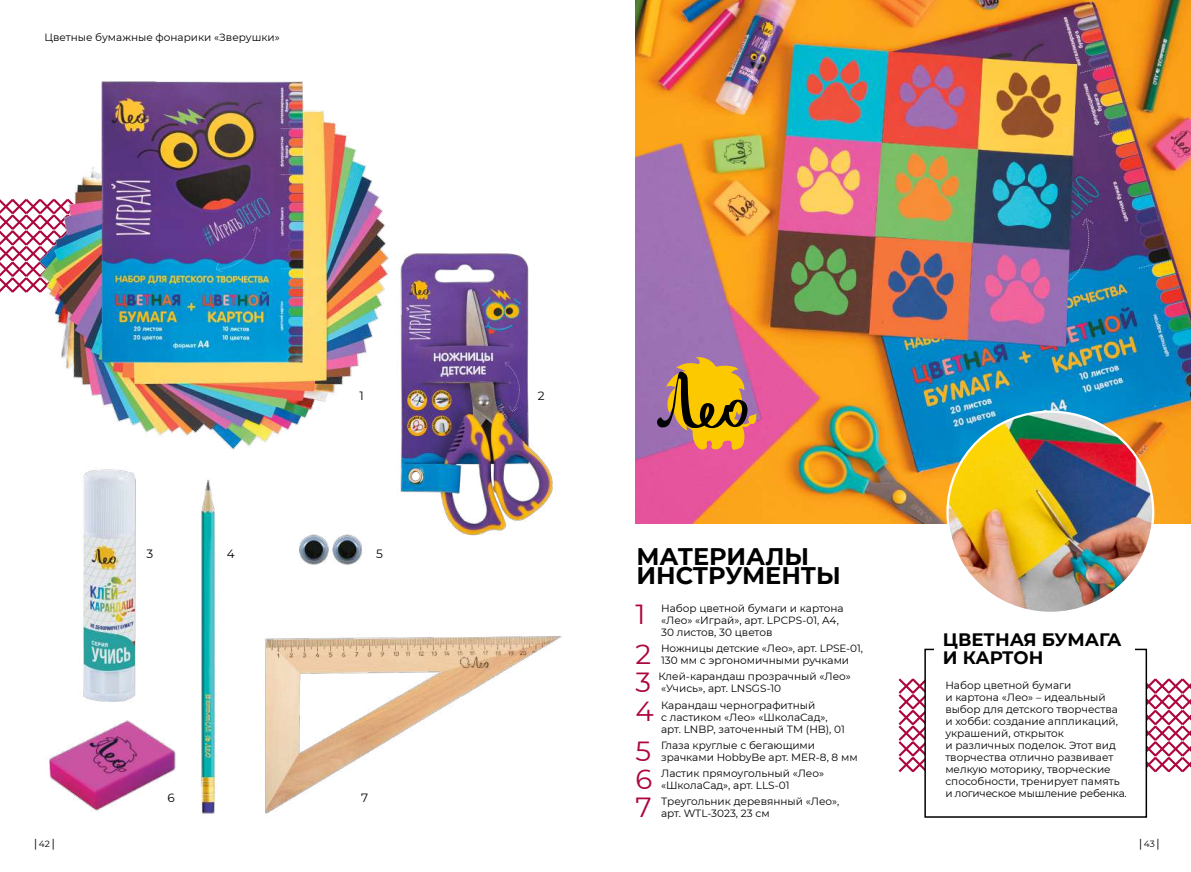
<style>
.page{position:relative;width:1191px;height:872px;background:#fff}
.page>*{position:absolute;margin:0;border:0;box-sizing:border-box;transform-origin:0 0}
.t1{font:27.6px "Montserrat";color:#ac063d}
.t2{font:700 24px/19.5px "Montserrat";color:#000}
.t3{font:700 18px/18px "Montserrat";color:#000}
.t4{font:12px "Montserrat";color:#000}
.t5{font:10.5px/12px "Montserrat";color:#000}
.t6{font:9px "Verdana";color:#000}
.s1{font-family:"Montserrat"}
</style>
<div class="page">
<img style="left:0;top:81px;width:562px;height:733px">
<svg style="left:898px;top:678px;width:293px;height:94px"></svg>
<div style="left:925px;top:649px;width:221px;height:168px;background:#fff"></div>
<div style="left:924px;top:648px;width:223px;height:169px;border:2px solid #000"></div>
<img style="left:635px;top:0;width:556px;height:523px">
<div style="left:934px;top:628px;width:200px;height:50px;background:#fff"></div>
<img style="left:947px;top:411px;width:206px;height:200px">
<svg style="left:657px;top:356px;width:99px;height:94px"></svg>
<p class="t5" style="left:44px;top:30px;width:237px">Цветные бумажные фонарики «Зверушки»</p>
<p class="t4" style="left:359px;top:388px;width:6px">1</p>
<p class="t4" style="left:538px;top:388px;width:8px">2</p>
<p class="t4" style="left:146px;top:545px;width:8px">3</p>
<h2 class="t2" style="left:636px;top:545px;width:206px">МАТЕРИАЛЫ<br>ИНСТРУМЕНТЫ</h2>
<p class="t4" style="left:227px;top:545px;width:9px">4</p>
<p class="t4" style="left:376px;top:545px;width:8px">5</p>
<p class="t4" style="left:167px;top:789px;width:9px">6</p>
<p class="t4" style="left:361px;top:789px;width:9px">7</p>
<h1 class="t1" style="left:635px;top:595px;width:11px">1</h1>
<p class="t5" style="left:661px;top:601px;width:184px">Набор цветной бумаги и картона «Лео» «Играй», арт. LPCPS-01, A4,<br>30 листов, 30 цветов</p>
<h1 class="t1" style="left:635px;top:635px;width:17px">2</h1>
<p class="t5" style="left:661px;top:642px;width:203px">Ножницы детские «Лео», арт. LPSE-01,<br>130 мм с эргономичными ручками</p>
<h1 class="t1" style="left:635px;top:663px;width:17px">3</h1>
<p class="t5" style="left:658px;top:670px;width:194px">Клей-карандаш прозрачный «Лео» «Учись», арт. LNSGS-10</p>
<h1 class="t1" style="left:635px;top:691px;width:20px">4</h1>
<p class="t5" style="left:661px;top:698px;width:185px">Карандаш чернографитный<br>с ластиком «Лео» «ШколаСад», арт. LNBP, заточенный ТМ (HB), 01</p>
<h1 class="t1" style="left:635px;top:732px;width:17px">5</h1>
<p class="t5" style="left:661px;top:738px;width:198px">Глаза круглые с бегающими зрачками HobbyBe арт. MER-8, 8 мм</p>
<h1 class="t1" style="left:635px;top:760px;width:18px">6</h1>
<p class="t5" style="left:661px;top:767px;width:164px">Ластик прямоугольный «Лео» «ШколаСад», арт. LLS-01</p>
<h1 class="t1" style="left:635px;top:788px;width:18px">7</h1>
<p class="t5" style="left:661px;top:795px;width:180px">Треугольник деревянный «Лео», арт. WTL-3023, 23 см</p>
<h3 class="t3" style="left:943px;top:629px;width:180px">ЦВЕТНАЯ БУМАГА<br>И КАРТОН</h3>
<p class="t5" style="left:945px;top:678px;width:183px">Набор цветной бумаги<br>и картона «Лео» – идеальный выбор для детского творчества и хобби: создание аппликаций, украшений, открыток<br>и различных поделок. Этот вид творчества отлично развивает мелкую моторику, творческие способности, тренирует память и логическое мышление ребенка.</p>
<p class="t6" style="left:33px;top:837px;width:25px">│<span class="s1">42</span>│</p>
<p class="t6" style="left:1137px;top:837px;width:25px">│<span class="s1">43</span>│</p>
</div>
